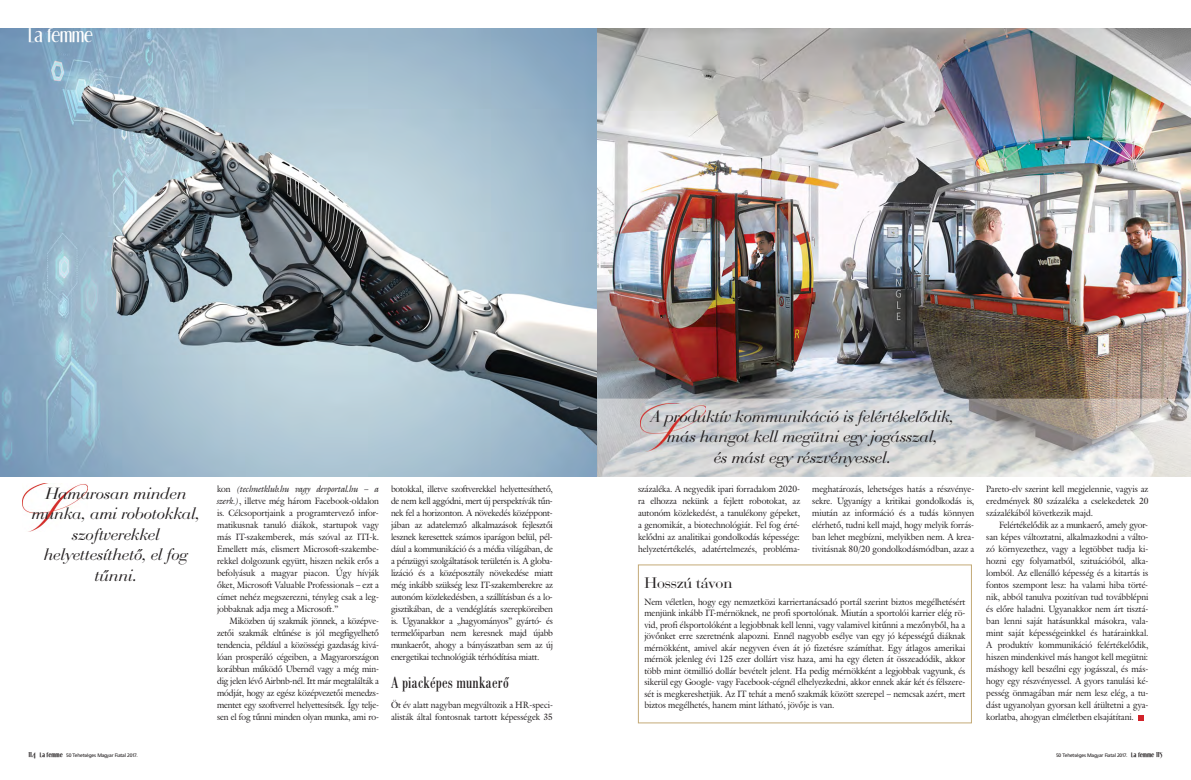
<style>
.page{position:relative;width:1191px;height:780px;background:#fff}
.page>*{position:absolute;margin:0;border:0;box-sizing:border-box;transform-origin:0 0}
.t1{font:19px "Dream Orphans";color:#fff}
.t2{font:italic 17px/20.4px "Bauer Bodoni PFL";color:#231f20;text-align:center}
.t3{font:16px "B Bodoni Cn PFL";color:#231f20}
.t4{font:16px "Bauer Bodoni PFL";color:#231f20}
.t5{font:9px/12px "Galliard PFL";color:#231f20;text-align:justify;scale:.95 1}
.t6{font:5px "Frutiger PFL";color:#231f20}
.s1{font-family:"Dream Orphans";font-size:9px}
.s2{font-family:"Dream Orphans";font-weight:700;font-size:6px}
.s3{font-style:italic}
</style>
<div class="page">
<img style="left:23px;top:483px;width:64px;height:48px">
<svg style="left:1138px;top:715px;width:6px;height:5px"></svg>
<img style="left:0;top:28px;width:598px;height:449px">
<div style="left:638px;top:564px;width:333px;height:159px;border:1px solid #c4aa78"></div>
<img style="left:598px;top:28px;width:593px;height:370px">
<img style="left:598px;top:398px;width:593px;height:78px">
<img style="left:641px;top:403px;width:65px;height:49px">
<h1 class="t1" style="left:28px;top:26px;width:66px">La femme</h1>
<h2 class="t2" style="left:32px;top:485px;width:170px">Hamarosan minden munka, ami robotokkal, szoftverekkel helyettesíthető, el fog tűnni.</h2>
<p class="t6" style="left:28px;top:752px;width:111px"><span class="s1">114</span> <span class="s2">La femme</span> 50 Tehetséges Magyar Fiatal 2017.</p>
<p class="t5" style="left:217px;top:484px;width:172px">kon <span class="s3">(technetklub.hu vagy devportal.hu – a szerk.)</span>, illetve még három Facebook-oldalon is. Célcsoportjaink a programtervező infor&shy;matikusnak tanuló diákok, startupok vagy más IT-szakemberek, más szóval az ITI-k.<br>Emellett más, elismert Microsoft-szakembe&shy;rekkel dolgozunk együtt, hiszen nekik erős a befolyásuk a magyar piacon. Úgy hívják őket, Microsoft Valuable Professionals – ezt a címet nehéz megszerezni, tényleg csak a leg&shy;jobbaknak adja meg a Microsoft.”</p>
<p class="t5" style="left:217px;top:616px;width:172px;text-indent:13px">Miközben új szakmák jönnek, a középve&shy;zetői szakmák eltűnése is jól megfigyelhető tendencia, például a közösségi gazdaság kivá&shy;lóan prosperáló cégeiben, a Magyarországon korábban működő Ubernél vagy a még min&shy;dig jelen lévő Airbnb-nél. Itt már megtalálták a módját, hogy az egész középvezetői menedzs&shy;mentet egy szoftverrel helyettesítsék. Így telje&shy;sen el fog tűnni minden olyan munka, ami ro-</p>
<p class="t5" style="left:391px;top:484px;width:172px">botokkal, illetve szoftverekkel helyettesíthető, de nem kell aggódni, mert új perspektívák tűn&shy;nek fel a horizonton. A növekedés középpont&shy;jában az adatelemző alkalmazások fejlesztői lesznek keresettek számos iparágon belül, pél&shy;dául a kommunikáció és a média világában, de a pénzügyi szolgáltatások területén is. A globa&shy;lizáció és a középosztály növekedése miatt még inkább szükség lesz IT-szakemberekre az autonóm közlekedésben, a szállításban és a lo&shy;gisztikában, de a vendéglátás szerepköreiben is. Ugyanakkor a „hagyományos” gyártó- és termelőiparban nem keresnek majd újabb munkaerőt, ahogy a bányászatban sem az új energetikai technológiák térhódítása miatt.</p>
<h3 class="t3" style="left:391px;top:673px;width:119px">A piacképes munkaerő</h3>
<p class="t5" style="left:391px;top:700px;width:172px">Öt év alatt nagyban megváltozik a HR-speci&shy;alisták által fontosnak tartott képességek 35</p>
<h2 class="t2" style="left:650px;top:408px;width:305px">A produktív kommunikáció is felértékelődik, más hangot kell megütni egy jogásszal,<br>és mást egy részvényessel.</h2>
<p class="t5" style="left:638px;top:484px;width:172px">százaléka. A negyedik ipari forradalom 2020- ra elhozza nekünk a fejlett robotokat, az autonóm közlekedést, a tanulékony gépeket, a genomikát, a biotechnológiát. Fel fog érté&shy;kelődni az analitikai gondolkodás képessége: helyzetértékelés, adatértelmezés, probléma-</p>
<p class="t5" style="left:812px;top:484px;width:172px">meghatározás, lehetséges hatás a részvénye&shy;sekre. Ugyanígy a kritikai gondolkodás is, miután az információ és a tudás könnyen elérhető, tudni kell majd, hogy melyik forrás&shy;ban lehet megbízni, melyikben nem. A krea&shy;tivitásnak 80/20 gondolkodásmódban, azaz a</p>
<p class="t5" style="left:986px;top:484px;width:172px">Pareto-elv szerint kell megjelennie, vagyis az eredmények 80 százaléka a cselekedetek 20 százalékából következik majd.</p>
<p class="t5" style="left:986px;top:520px;width:172px;text-indent:13px">Felértékelődik az a munkaerő, amely gyor&shy;san képes változtatni, alkalmazkodni a válto&shy;zó környezethez, vagy a legtöbbet tudja ki&shy;hozni egy folyamatból, szituációból, alka&shy;lomból. Az ellenálló képesség és a kitartás is fontos szempont lesz: ha valami hiba törté&shy;nik, abból tanulva pozitívan tud továbblépni és előre haladni. Ugyanakkor nem árt tisztá&shy;ban lenni saját hatásunkkal másokra, vala&shy;mint saját képességeinkkel és határainkkal.<br>A produktív kommunikáció felértékelődik, hiszen mindenkivel más hangot kell megütni: máshogy kell beszélni egy jogásszal, és más&shy;hogy egy részvényessel. A gyors tanulási ké&shy;pesség önmagában már nem lesz elég, a tu&shy;dást ugyanolyan gyorsan kell átültetni a gya&shy;korlatba, ahogyan elméletben elsajátítani.</p>
<p class="t6" style="left:1056px;top:752px;width:108px">50 Tehetséges Magyar Fiatal 2017. <span class="s2">La femme</span> <span class="s1">115</span></p>
<h3 class="t4" style="left:644px;top:577px;width:89px">Hosszú távon</h3>
<p class="t5" style="left:644px;top:597px;width:339px;line-height:11.5px">Nem véletlen, hogy egy nemzetközi karriertanácsadó portál szerint biztos megélhetésért menjünk inkább IT-mérnöknek, ne profi sportolónak. Miután a sportolói karrier elég rö&shy;vid, profi élsportolóként a legjobbnak kell lenni, vagy valamivel kitűnni a mezőnyből, ha a jövőnket erre szeretnénk alapozni. Ennél nagyobb esélye van egy jó képességű diáknak mérnökként, amivel akár negyven éven át jó fizetésre számíthat. Egy átlagos amerikai mérnök jelenleg évi 125 ezer dollárt visz haza, ami ha egy életen át összeadódik, akkor több mint ötmillió dollár bevételt jelent. Ha pedig mérnökként a legjobbak vagyunk, és sikerül egy Google- vagy Facebook-cégnél elhelyezkedni, akkor ennek akár két és félszere&shy;sét is megkereshetjük. Az IT tehát a menő szakmák között szerepel – nemcsak azért, mert biztos megélhetés, hanem mint látható, jövője is van.</p>
</div>
